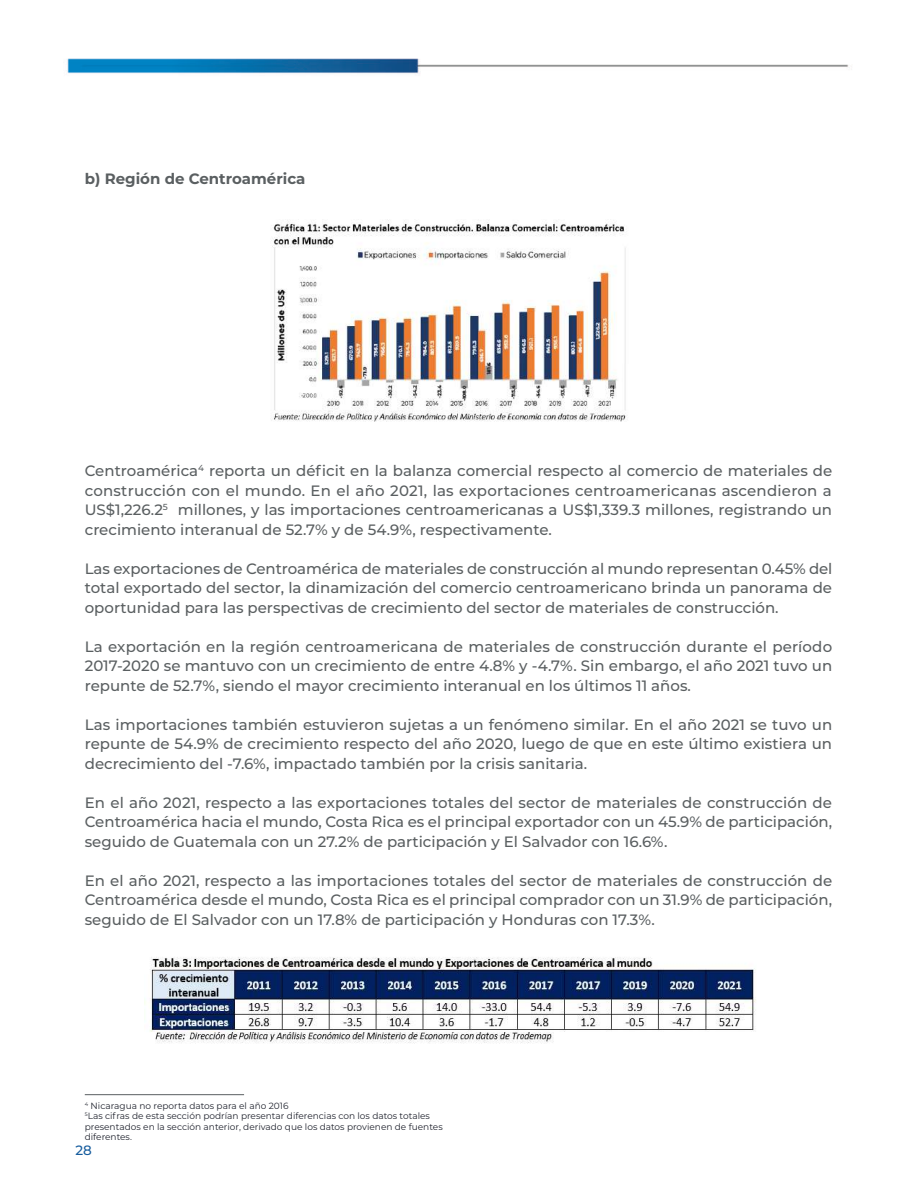
<style>
.page{position:relative;width:918px;height:1188px;background:#fff}
.page>*{position:absolute;margin:0;border:0;box-sizing:border-box;transform-origin:0 0}
.t1{font:500 15px/19.5px "Montserrat";color:#5a5f61;text-align:justify}
.t2{font:700 15px "Montserrat";color:#5a5f61}
.t3{font:500 13.5px "Montserrat";color:#175d9e}
.t4{font:9px/10.5px "Montserrat";color:#20232e}
</style>
<div class="page">
<img style="left:66px;top:58px;width:783px;height:1038px">
<img style="left:271px;top:219px;width:358px;height:203px">
<hr style="left:85px;top:1094px;width:159px;height:1px;background:#5a5f61">
<img style="left:145px;top:951px;width:613px;height:94px">
<p class="t2" style="left:85px;top:168px;width:222px">b) Región de Centroamérica</p>
<p class="t1" style="left:85px;top:461px;width:749px">Centroamérica<sup>4</sup> reporta un déficit en la balanza comercial respecto al comercio de materiales de construcción con el mundo. En el año 2021, las exportaciones centroamericanas ascendieron a US$1,226.2<sup>5</sup> millones, y las importaciones centroamericanas a US$1,339.3 millones, registrando un crecimiento interanual de 52.7% y de 54.9%, respectivamente.</p>
<p class="t1" style="left:85px;top:558px;width:749px">Las exportaciones de Centroamérica de materiales de construcción al mundo representan 0.45% del total exportado del sector, la dinamización del comercio centroamericano brinda un panorama de oportunidad para las perspectivas de crecimiento del sector de materiales de construcción.</p>
<p class="t1" style="left:85px;top:636px;width:749px">La exportación en la región centroamericana de materiales de construcción durante el período 2017-2020 se mantuvo con un crecimiento de entre 4.8% y -4.7%. Sin embargo, el año 2021 tuvo un repunte de 52.7%, siendo el mayor crecimiento interanual en los últimos 11 años.</p>
<p class="t1" style="left:85px;top:714px;width:749px">Las importaciones también estuvieron sujetas a un fenómeno similar. En el año 2021 se tuvo un repunte de 54.9% de crecimiento respecto del año 2020, luego de que en este último existiera un decrecimiento del -7.6%, impactado también por la crisis sanitaria.</p>
<p class="t1" style="left:85px;top:792px;width:749px">En el año 2021, respecto a las exportaciones totales del sector de materiales de construcción de Centroamérica hacia el mundo, Costa Rica es el principal exportador con un 45.9% de participación, seguido de Guatemala con un 27.2% de participación y El Salvador con 16.6%.</p>
<p class="t1" style="left:85px;top:870px;width:749px">En el año 2021, respecto a las importaciones totales del sector de materiales de construcción de Centroamérica desde el mundo, Costa Rica es el principal comprador con un 31.9% de participación, seguido de El Salvador con un 17.8% de participación y Honduras con 17.3%.</p>
<p class="t4" style="left:85px;top:1100px;width:359px"><sup>4</sup> Nicaragua no reporta datos para el año 2016<br><sup>5</sup>Las cifras de esta sección podrían presentar diferencias con los datos totales presentados en la sección anterior, derivado que los datos provienen de fuentes diferentes.</p>
<p class="t3" style="left:76px;top:1141px;width:18px">28</p>
</div>
